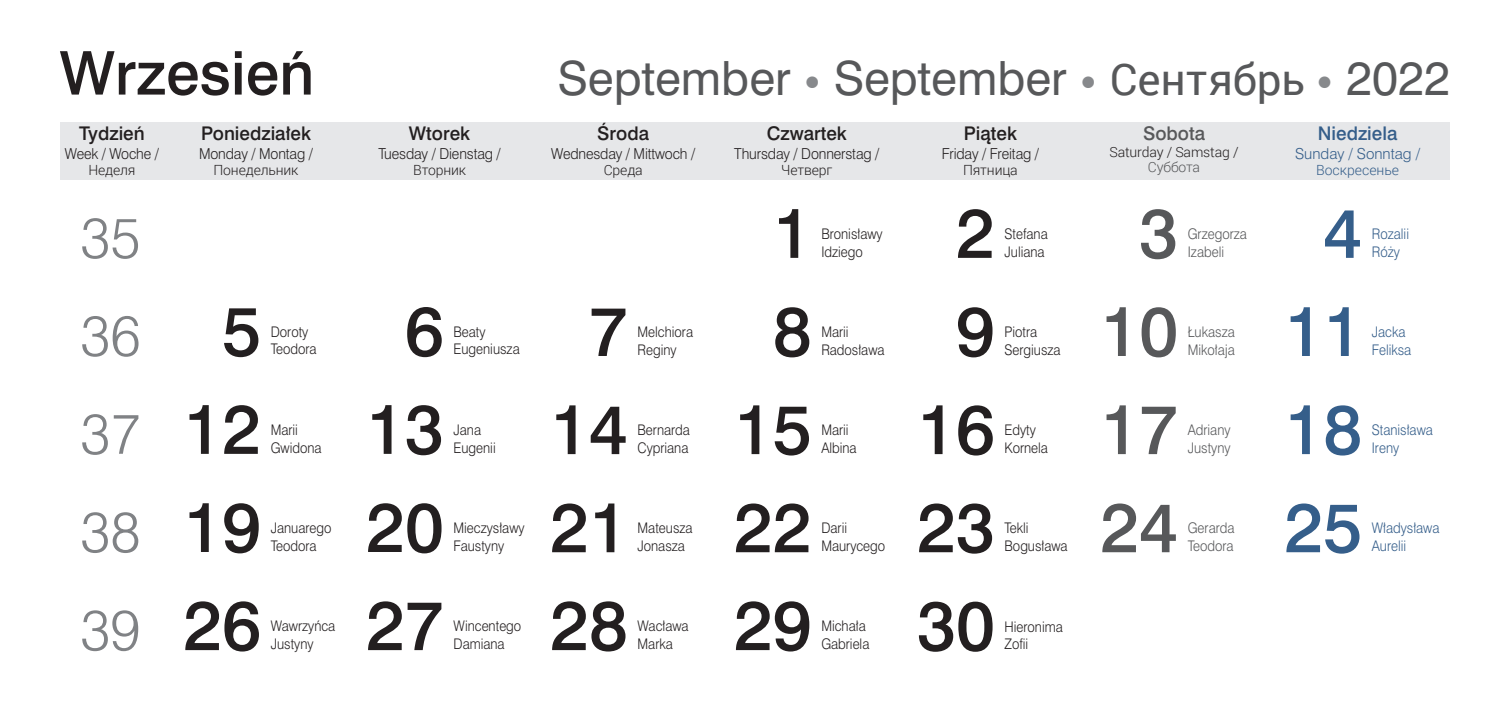
<style>
.page{position:relative;width:1509px;height:715px;background:#fff}
.page>*{position:absolute;margin:0;border:0;box-sizing:border-box;transform-origin:0 0}
.t1{font:64.75px/98px "Swis 721 Md PL";color:#231f20;text-align:right}
.t2{font:64.75px/98px "Swis 721 Md PL";color:#57585a;text-align:justify}
.t3{font:64.75px/98px "Swis 721 Md PL";color:#355e8a;text-align:justify}
.t4{font:56px "Swis 721 Md PL";color:#231f20}
.t5{font:52.68px/98px "Swis 721 Lt PL";color:#808285;text-align:justify}
.t6{font:43.75px "Swis 721 PL";color:#57585a}
.t7{font:17.5px "Swis 721 Md PL";color:#231f20}
.t8{font:17.5px "Swis 721 Md PL";color:#355e8a}
.t9{font:17.5px "Swis 721 Md PL";color:#57585a}
.t10{font:14px "Swis 721 Lt PL";letter-spacing:-.01em;color:#231f20;scale:.94 1}
.t11{font:300 14px "Roboto";letter-spacing:-.01em;color:#231f20}
.t12{font:14px "Swis 721 Lt PL";color:#355e8a}
.t13{font:300 14px "Roboto";color:#355e8a}
.t14{font:300 14px "Roboto";letter-spacing:-.01em;color:#57585a}
.t15{font:13.65px/17.5px "Swis 721 Lt PL";color:#231f20;scale:.9 1}
.t16{font:13.65px/17.5px "Swis 721 Lt PL";color:#57585a;scale:.9 1}
.t17{font:13.65px/17.5px "Swis 721 Lt PL";color:#355e8a;scale:.9 1}
.s1{font-family:"Museo Sans 100";color:#87898c}
.s2{font-family:"Roboto"}
</style>
<div class="page">
<div style="left:60px;top:122px;width:1389px;height:58px;background:#e6e7e9"></div>
<h2 class="t4" style="left:60px;top:36px;width:256px">Wrzesień</h2>
<p class="t7" style="left:79px;top:122px;width:67px">Tydzień</p>
<p class="t10" style="left:65px;top:145px;width:102px">Week / Woche /</p>
<p class="t11" style="left:88px;top:160px;width:49px">Неделя</p>
<h3 class="t5" style="left:80px;top:188px;width:62px">35</h3>
<h3 class="t5" style="left:80px;top:286px;width:62px">36<br>37<br>38<br>39</h3>
<p class="t7" style="left:201px;top:122px;width:112px">Poniedziałek</p>
<p class="t10" style="left:199px;top:145px;width:123px">Monday / Montag /</p>
<p class="t11" style="left:213px;top:160px;width:86px">Понедельник</p>
<h1 class="t1" style="left:183px;top:281px;width:79px;text-align:center">5<br>12<br>19<br>26</h1>
<p class="t15" style="left:271px;top:323px;width:52px">Doroty<br>Teodora</p>
<p class="t15" style="left:271px;top:421px;width:58px">Marii<br>Gwidona</p>
<p class="t15" style="left:271px;top:519px;width:69px">Januarego<br>Teodora</p>
<p class="t15" style="left:271px;top:617px;width:73px">Wawrzyńca<br>Justyny</p>
<h3 class="t6" style="left:557px;top:50px;width:893px">September <span class="s1">•</span> September <span class="s1">•</span> <span class="s2">Сентябрь</span> <span class="s1">•</span> 2022</h3>
<p class="t7" style="left:409px;top:122px;width:63px">Wtorek</p>
<p class="t10" style="left:378px;top:145px;width:131px">Tuesday / Dienstag /</p>
<p class="t11" style="left:413px;top:160px;width:54px">Вторник</p>
<p class="t7" style="left:597px;top:122px;width:53px">Środa</p>
<p class="t10" style="left:551px;top:145px;width:155px">Wednesday / Mittwoch /</p>
<p class="t11" style="left:603px;top:160px;width:40px">Среда</p>
<p class="t7" style="left:766px;top:122px;width:82px">Czwartek</p>
<p class="t10" style="left:734px;top:145px;width:156px">Thursday / Donnerstag /</p>
<p class="t11" style="left:781px;top:160px;width:53px">Четверг</p>
<p class="t7" style="left:963px;top:122px;width:55px">Piątek</p>
<p class="t10" style="left:941px;top:145px;width:105px">Friday / Freitag /</p>
<p class="t11" style="left:962px;top:160px;width:56px">Пятница</p>
<p class="t9" style="left:1142px;top:122px;width:63px">Sobota</p>
<p class="t11" style="left:1109px;top:142px;width:131px">Saturday / Samstag /</p>
<p class="t14" style="left:1147px;top:158px;width:54px">Суббота</p>
<p class="t8" style="left:1317px;top:122px;width:81px">Niedziela</p>
<p class="t12" style="left:1294px;top:145px;width:126px">Sunday / Sonntag /</p>
<p class="t13" style="left:1315px;top:160px;width:85px">Воскресенье</p>
<h1 class="t1" style="left:366px;top:281px;width:79px;text-align:center">6<br>13<br>20<br>27</h1>
<p class="t15" style="left:453px;top:323px;width:75px">Beaty<br>Eugeniusza</p>
<p class="t15" style="left:453px;top:421px;width:48px">Jana<br>Eugenii</p>
<p class="t15" style="left:453px;top:519px;width:80px">Mieczysławy<br>Faustyny</p>
<p class="t15" style="left:453px;top:617px;width:77px">Wincentego<br>Damiana</p>
<h1 class="t1" style="left:550px;top:281px;width:79px;text-align:justify;text-indent:39px">7<br>14<br>21<br>28</h1>
<p class="t15" style="left:637px;top:323px;width:63px">Melchiora<br>Reginy</p>
<p class="t15" style="left:637px;top:421px;width:60px">Bernarda<br>Cypriana</p>
<p class="t15" style="left:637px;top:519px;width:63px">Mateusza<br>Jonasza</p>
<p class="t15" style="left:637px;top:617px;width:58px">Wacława<br>Marka</p>
<h1 class="t1" style="left:734px;top:183px;width:79px">1<br>8<br>15<br>22<br>29</h1>
<p class="t15" style="left:821px;top:225px;width:70px">Bronisławy<br>Idziego</p>
<p class="t15" style="left:821px;top:323px;width:72px">Marii<br>Radosława</p>
<p class="t15" style="left:821px;top:421px;width:41px">Marii<br>Albina</p>
<p class="t15" style="left:821px;top:519px;width:72px">Darii<br>Maurycego</p>
<p class="t15" style="left:821px;top:617px;width:55px">Michała<br>Gabriela</p>
<h1 class="t1" style="left:917px;top:183px;width:79px">2<br>9<br>16<br>23<br>30</h1>
<p class="t15" style="left:1004px;top:225px;width:50px">Stefana<br>Juliana</p>
<p class="t15" style="left:1004px;top:323px;width:64px">Piotra<br>Sergiusza</p>
<p class="t15" style="left:1004px;top:421px;width:50px">Edyty<br>Kornela</p>
<p class="t15" style="left:1004px;top:519px;width:72px">Tekli<br>Bogusława</p>
<p class="t15" style="left:1004px;top:617px;width:66px">Hieronima<br>Zofii</p>
<h1 class="t2" style="left:1100px;top:183px;width:79px;text-indent:39px">3<br>10<br>17<br>24</h1>
<p class="t16" style="left:1187px;top:225px;width:67px">Grzegorza<br>Izabeli</p>
<p class="t16" style="left:1187px;top:323px;width:54px">Łukasza<br>Mikołaja</p>
<p class="t16" style="left:1187px;top:421px;width:49px">Adriany<br>Justyny</p>
<p class="t16" style="left:1187px;top:519px;width:53px">Gerarda<br>Teodora</p>
<h1 class="t3" style="left:1284px;top:183px;width:79px;text-indent:39px">4<br>11<br>18<br>25</h1>
<p class="t17" style="left:1371px;top:225px;width:43px">Rozalii<br>Róży</p>
<p class="t17" style="left:1371px;top:323px;width:45px">Jacka<br>Feliksa</p>
<p class="t17" style="left:1371px;top:421px;width:69px">Stanisława<br>Ireny</p>
<p class="t17" style="left:1371px;top:519px;width:77px">Władysława<br>Aurelii</p>
</div>
